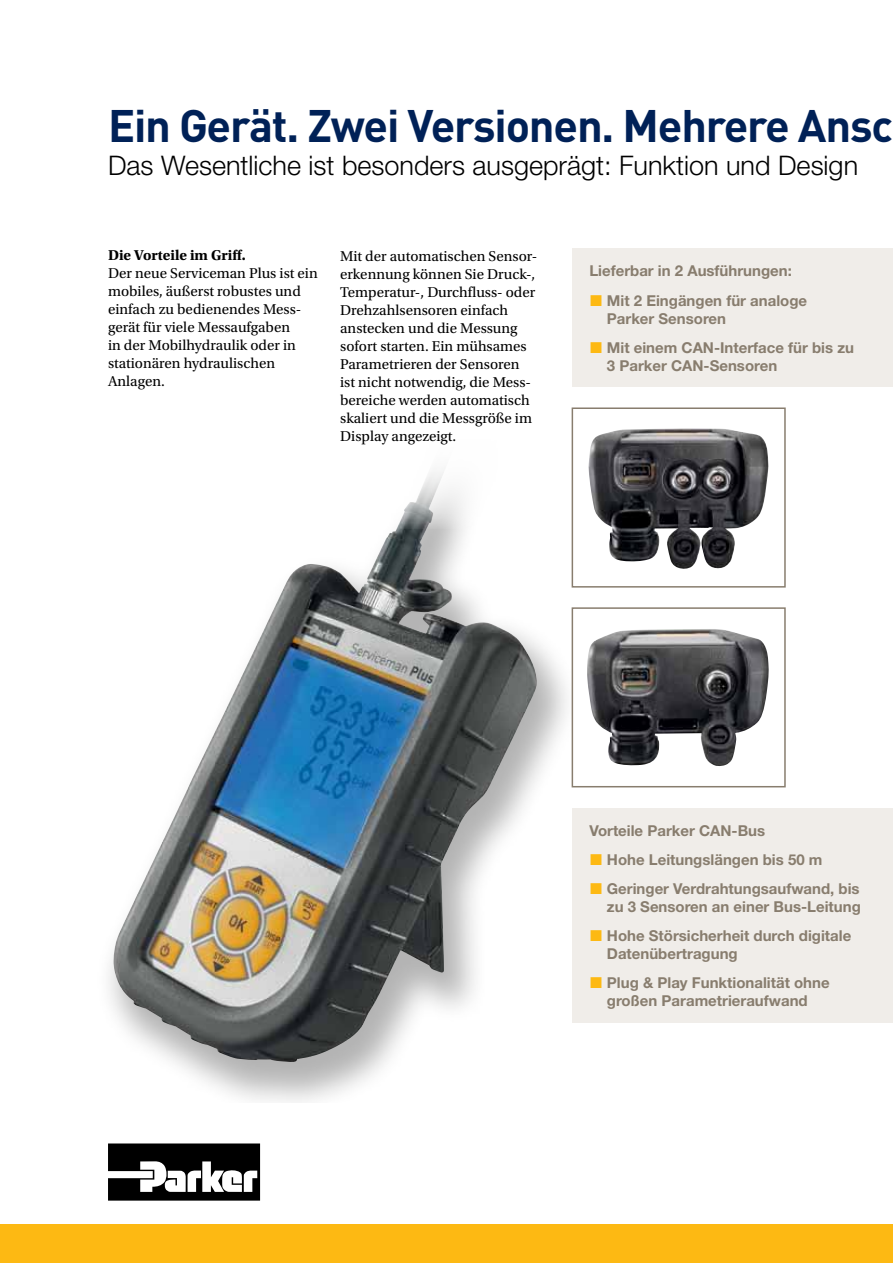
<style>
.page{position:relative;width:893px;height:1263px;background:#fff}
.page>*{position:absolute;margin:0;border:0;box-sizing:border-box;transform-origin:0 0}
.t1{font:700 45px "DINOT";letter-spacing:-.025em;color:#002157}
.t2{font:300 27px "Helvetica Neue LT Std";color:#000}
.t3{font:15px/18px "Utopia Std";color:#000}
.t4{font:700 15px/29.1px "Helvetica Neue LT Std";color:#887d6e}
.t5{font:700 15px "Utopia Std";color:#000}
</style>
<div class="page">
<div style="left:0;top:1225px;width:893px;height:38px;background:#fdb913"></div>
<svg style="left:108px;top:1143px;width:152px;height:57px"></svg>
<div style="left:92px;top:422px;width:486px;height:681px;background:#000;opacity:.3"></div>
<img style="left:113px;top:436px;width:425px;height:626px">
<div style="left:572px;top:608px;width:213px;height:179px;background:#fff"></div>
<img style="left:587px;top:629px;width:182px;height:137px">
<div style="left:572px;top:607px;width:214px;height:180px;border:2px solid #887d6e"></div>
<div style="left:331px;top:413px;width:261px;height:116px;background:#fff"></div>
<div style="left:572px;top:408px;width:213px;height:179px;background:#fff"></div>
<img style="left:588px;top:428px;width:181px;height:141px">
<div style="left:572px;top:407px;width:214px;height:181px;border:2px solid #887d6e"></div>
<div style="left:572px;top:249px;width:321px;height:138px;background:#f0ede9"></div>
<div style="left:572px;top:808px;width:321px;height:215px;background:#f0ede9"></div>
<h1 class="t1" style="left:108px;top:96px;width:786px">Ein Gerät. Zwei Versionen. Mehrere Ansc</h1>
<h2 class="t2" style="left:108px;top:149px;width:752px">Das Wesentliche ist besonders ausgeprägt: Funktion und Design</h2>
<p class="t5" style="left:108px;top:246px;width:139px">Die Vorteile im Griff.</p>
<p class="t3" style="left:108px;top:264px;width:211px">Der neue Serviceman Plus ist ein mobiles, äußerst robustes und einfach zu bedienendes Mess&shy;gerät für viele Messaufgaben<br>in der Mobilhydraulik oder in stationären hydraulischen<br>Anlagen.</p>
<p class="t3" style="left:340px;top:248px;width:199px">Mit der automatischen Sensor&shy;erkennung können Sie Druck-,<br>Temperatur-, Durchfluss- oder<br>Drehzahlsensoren einfach anstecken und die Messung sofort starten. Ein mühsames<br>Parametrieren der Sensoren ist nicht notwendig, die Mess&shy;bereiche werden automatisch skaliert und die Messgröße im<br>Display angezeigt.</p>
<p class="t4" style="left:607px;top:256px;width:202px;text-indent:-18px">Lieferbar in 2 Ausführungen:<br>Mit 2 Eingängen für analoge</p>
<p class="t4" style="left:607px;top:303px;width:249px">Parker Sensoren<br>Mit einem CAN-Interface für bis zu</p>
<p class="t4" style="left:607px;top:350px;width:172px">3 Parker CAN-Sensoren</p>
<p class="t4" style="left:607px;top:815px;width:254px;text-indent:-18px">Vorteile Parker CAN-Bus<br>Hohe Leitungslängen bis 50 m<br>Geringer Verdrahtungsaufwand, bis</p>
<p class="t4" style="left:607px;top:891px;width:255px">zu 3 Sensoren an einer Bus-Leitung<br>Hohe Störsicherheit durch digitale</p>
<p class="t4" style="left:607px;top:939px;width:224px">Datenübertragung<br>Plug &amp; Play Funktionalität ohne</p>
<p class="t4" style="left:607px;top:986px;width:202px">großen Parametrieraufwand</p>
</div>
